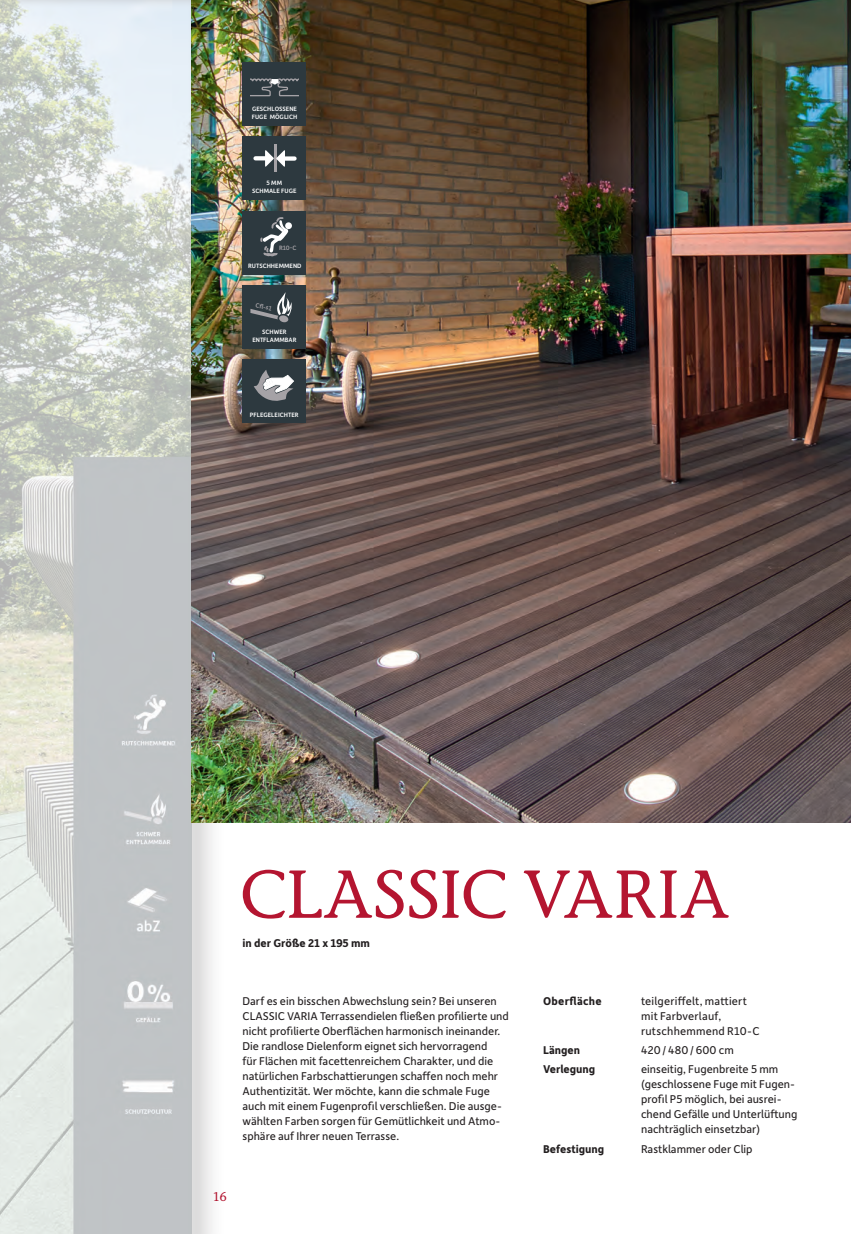
<style>
.page{position:relative;width:851px;height:1234px;background:#fff}
.page>*{position:absolute;margin:0;border:0;box-sizing:border-box;transform-origin:0 0}
.Produktüberschrift{font:500 67.5px "Stone Inf ITC Std";letter-spacing:.005em;color:#b41530}
.t1{font:500 12.75px "Stone Inf ITC Std";color:#b41530}
.Fließtext_-_8pt{font:12px/15px "Depot New";color:#231f20}
.Fließtext_-_8pt-2{font:700 12px "Depot New";color:#231f20}
.t2{font:500 6.6px/7.9px "Depot New";color:#fff;text-align:center}
.t3{font:500 6.6px "Depot New";color:#a5a2a6}
</style>
<div class="page">
<div style="left:0;top:0;width:227px;height:1233px;background:#231f20;opacity:.75"></div>
<div style="left:0;top:0;width:193px;height:1233px;background:#231f20;opacity:.75"></div>
<img style="left:191px;top:0;width:659px;height:822px">
<div style="left:242px;top:136px;width:64px;height:64px;background:#2d393f"></div>
<hr style="left:274px;top:144px;width:2px;height:28px;background:#a5a2a6">
<div style="left:284px;top:156px;width:10px;height:5px;background:#fff"></div>
<svg style="left:255px;top:156px;width:10px;height:4px"></svg>
<svg style="left:265px;top:150px;width:20px;height:17px"></svg>
<div style="left:242px;top:210px;width:64px;height:64px;background:#2d393f"></div>
<div style="left:285px;top:222px;width:7px;height:7px;background:#fff;border-radius:50%"></div>
<svg style="left:260px;top:217px;width:28px;height:39px"></svg>
<div style="left:242px;top:62px;width:64px;height:63px;background:#2d393f"></div>
<svg style="left:250px;top:78px;width:49px;height:19px"></svg>
<div style="left:242px;top:285px;width:64px;height:64px;background:#2d393f"></div>
<svg style="left:250px;top:292px;width:42px;height:31px"></svg>
<div style="left:242px;top:359px;width:64px;height:64px;background:#2d393f"></div>
<svg style="left:254px;top:370px;width:39px;height:31px"></svg>
<p class="t2" style="left:252px;top:104px;width:47px;text-align:left">GESCHLOSSENE<br>FUGE MÖGLICH</p>
<p class="t2" style="left:252px;top:179px;width:46px">5 MM<br>SCHMALE FUGE</p>
<p class="t3" style="left:279px;top:243px;width:19px">R10-C</p>
<p class="t2" style="left:248px;top:261px;width:55px">RUTSCHHEMMEND</p>
<p class="t3" style="left:257px;top:300px;width:18px;rotate:14deg">Cfl-s1</p>
<p class="t2" style="left:252px;top:327px;width:46px">SCHWER<br>ENTFLAMMBAR</p>
<p class="t2" style="left:250px;top:410px;width:50px">PFLEGELEICHTER</p>
<p class="Produktüberschrift" style="left:239px;top:851px;width:490px">CLASSIC VARIA</p>
<p class="Fließtext_-_8pt-2" style="left:242px;top:935px;width:129px">in der Größe 21 x 195 mm</p>
<p class="Fließtext_-_8pt" style="left:242px;top:992px;width:268px">Darf es ein bisschen Abwechslung sein? Bei unseren CLASSIC VARIA Terrassendielen fließen profilierte und nicht profilierte Oberflächen harmonisch ineinander.<br>Die randlose Dielenform eignet sich hervorragend<br>für Flächen mit facettenreichem Charakter, und die natürlichen Farbschattierungen schaffen noch mehr Authentizität. Wer möchte, kann die schmale Fuge auch mit einem Fugenprofil verschließen. Die ausge&shy;wählten Farben sorgen für Gemütlichkeit und Atmo&shy;sphäre auf Ihrer neuen Terrasse.</p>
<p class="t1" style="left:213px;top:1188px;width:16px">16</p>
<p class="Fließtext_-_8pt-2" style="left:543px;top:992px;width:60px">Oberfläche</p>
<p class="Fließtext_-_8pt" style="left:641px;top:992px;width:120px">teilgeriffelt, mattiert mit Farbverlauf, rutschhemmend R10-C</p>
<p class="Fließtext_-_8pt-2" style="left:543px;top:1041px;width:38px">Längen</p>
<p class="Fließtext_-_8pt" style="left:641px;top:1041px;width:94px">420/480/600 cm</p>
<p class="Fließtext_-_8pt-2" style="left:543px;top:1061px;width:53px">Verlegung</p>
<p class="Fließtext_-_8pt" style="left:641px;top:1060px;width:158px">einseitig, Fugenbreite 5 mm (geschlossene Fuge mit Fugen&shy;profil P5 möglich, bei ausrei&shy;chend Gefälle und Unterlüftung nachträglich einsetzbar)</p>
<p class="Fließtext_-_8pt-2" style="left:543px;top:1140px;width:62px">Befestigung</p>
<p class="Fließtext_-_8pt" style="left:641px;top:1140px;width:113px">Rastklammer oder Clip</p>
</div>
